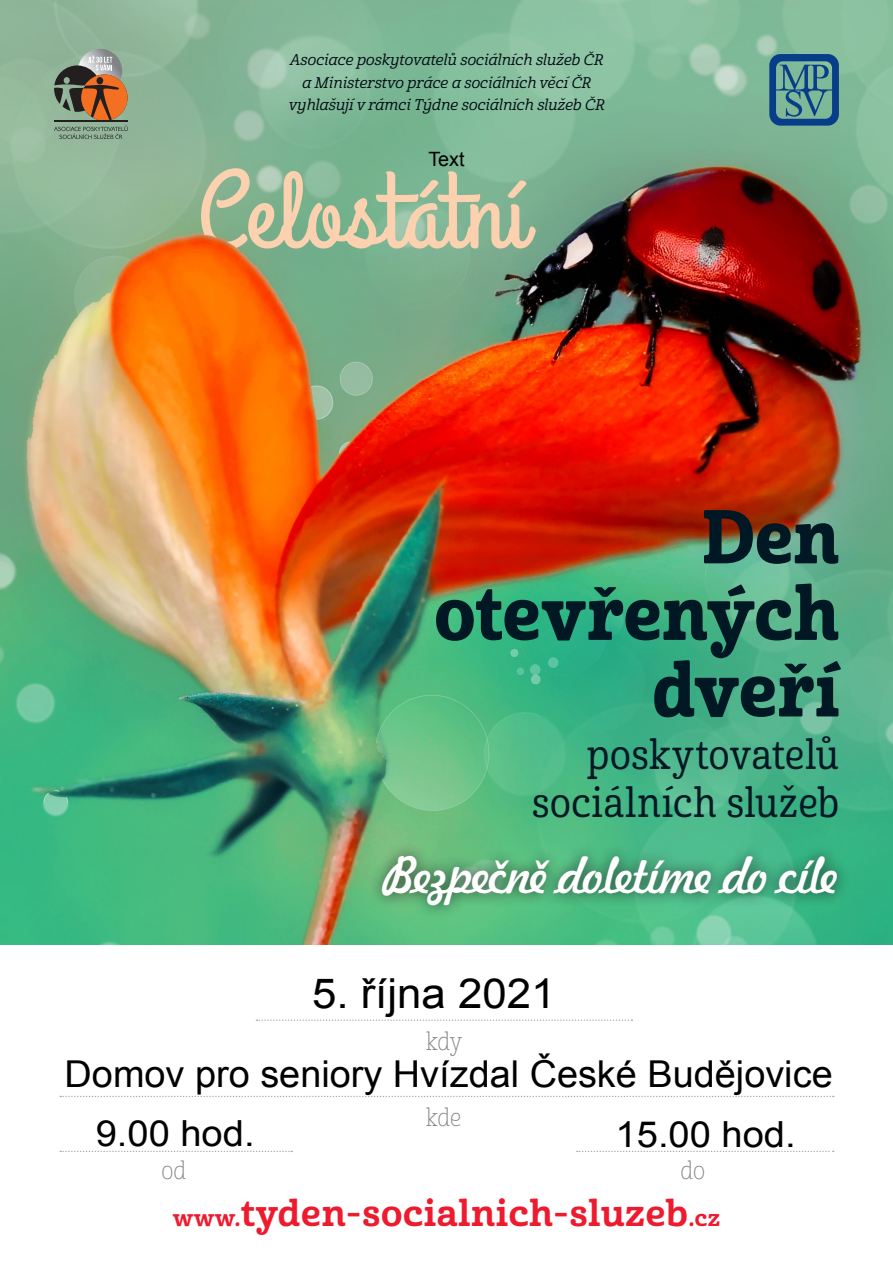
<style>
.page{position:relative;width:893px;height:1263px;background:#fff}
.page>*{position:absolute;margin:0;border:0;box-sizing:border-box;transform-origin:0 0}
.t1{font:73.8px "Cabrito Con Ex B";letter-spacing:.005em;color:#001824}
.t2{font:48.9px "Freehand 521 BTCE Regular C";letter-spacing:-.03em;color:#fff}
.t3{font:41.4px "Arial";color:#000;scale:1.06 1}
.t4{font:40.5px "Cabrito Con Med";letter-spacing:.015em;color:#001824}
.t5{font:37.05px "Arial";color:#000}
.t6{font:36px "Cabrito Nor Bol";letter-spacing:.02em;color:#ee1a2e}
.t7{font:36px "Arial";color:#000;scale:1.06 1}
.t8{font:24.45px "Cabrito Con Thi";letter-spacing:-.005em;color:#808285}
.t9{font:19.8px "Arial";color:#000}
.t10{font:15px "Cabrito Nor Med It";color:#000813}
.s1{font-size:22.5px}
</style>
<div class="page">
<img style="left:0;top:0;width:893px;height:945px">
<svg style="left:60px;top:1151px;width:232px;height:1px"></svg>
<svg style="left:577px;top:1151px;width:257px;height:1px"></svg>
<svg style="left:256px;top:1019px;width:376px;height:2px"></svg>
<svg style="left:60px;top:1096px;width:774px;height:1px"></svg>
<svg style="left:769px;top:54px;width:70px;height:72px;background:#447c90"></svg>
<svg style="left:78px;top:49px;width:44px;height:44px"></svg>
<svg style="left:54px;top:56px;width:74px;height:83px;background:#8d7e63"></svg>
<svg style="left:201px;top:168px;width:335px;height:80px;background:#abbd9b"></svg>
<div style="left:369px;top:842px;width:482px;height:77px;background:#231f20;opacity:.75"></div>
<p class="t10" style="left:290px;top:51px;width:315px">Asociace poskytovatelů sociálních služeb ČR</p>
<p class="t10" style="left:302px;top:74px;width:290px">a Ministerstvo práce a sociálních věcí ČR</p>
<p class="t10" style="left:289px;top:96px;width:318px">vyhlašují v rámci Týdne sociálních služeb ČR</p>
<h3 class="t9" style="left:428px;top:148px;width:38px">Text</h3>
<p class="t1" style="left:701px;top:489px;width:139px">Den</p>
<p class="t1" style="left:435px;top:565px;width:406px">otevřených</p>
<p class="t1" style="left:653px;top:642px;width:188px">dveří</p>
<p class="t4" style="left:587px;top:730px;width:253px">poskytovatelů</p>
<p class="t4" style="left:532px;top:779px;width:309px">sociálních služeb</p>
<p class="t2" style="left:383px;top:842px;width:458px">Bezpečně doletíme do cíle</p>
<h3 class="t3" style="left:312px;top:970px;width:231px">5. října 2021</h3>
<h3 class="t5" style="left:65px;top:1054px;width:770px">Domov pro seniory Hvízdal České Budějovice</h3>
<h3 class="t7" style="left:96px;top:1113px;width:151px">9.00 hod.</h3>
<h3 class="t7" style="left:616px;top:1114px;width:171px">15.00 hod.</h3>
<p class="t8" style="left:426px;top:1026px;width:38px">kdy</p>
<p class="t8" style="left:426px;top:1103px;width:37px">kde</p>
<p class="t8" style="left:161px;top:1156px;width:26px">od</p>
<p class="t8" style="left:680px;top:1156px;width:26px">do</p>
<p class="t6" style="left:173px;top:1190px;width:549px"><span class="s1">www.</span>tyden-socialnich-sluzeb<span class="s1">.cz</span></p>
</div>
